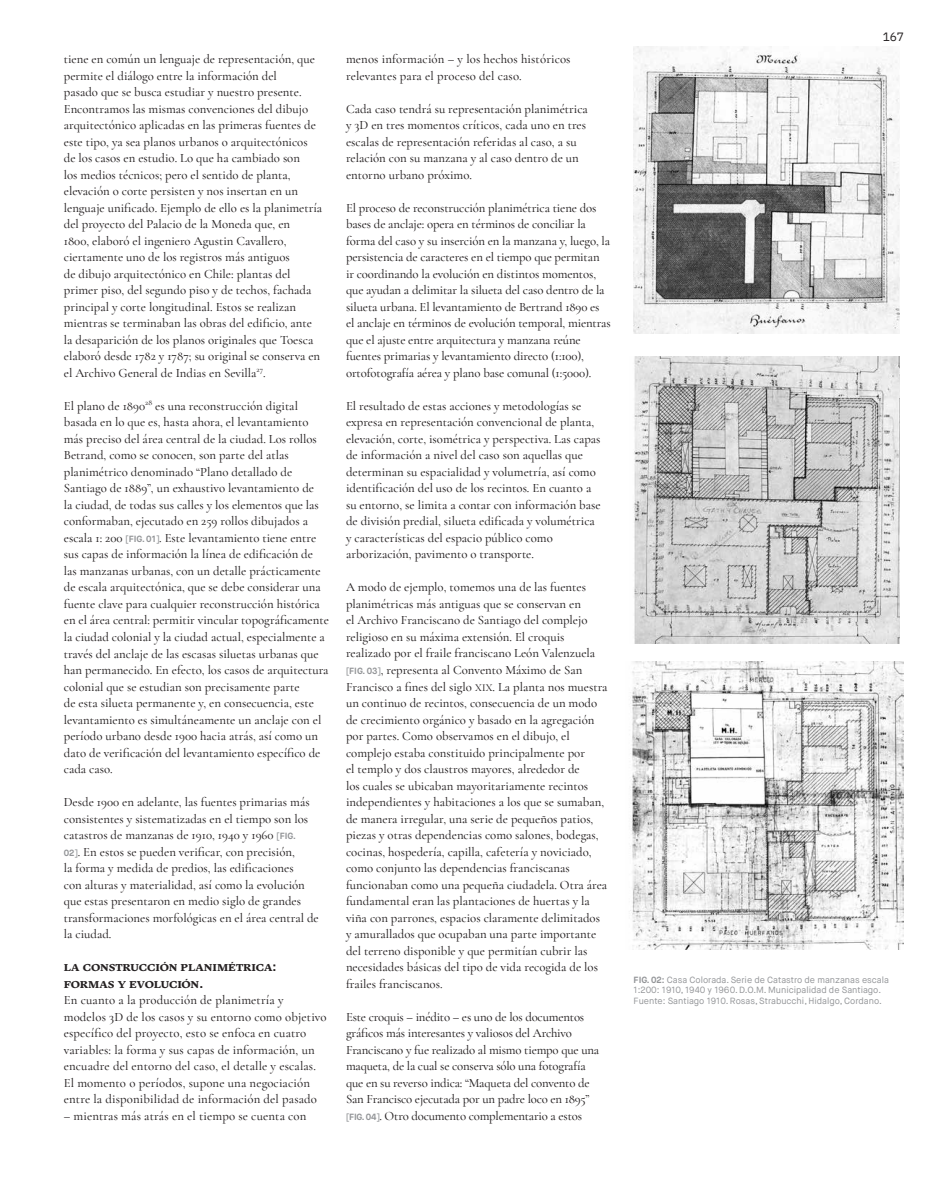
<style>
.page{position:relative;width:936px;height:1191px;background:#fff}
.page>*{position:absolute;margin:0;border:0;box-sizing:border-box;transform-origin:0 0}
.t1{font:700 13.5px/16.5px "GT Sectra";color:#231f20}
.t2{font:500 12.75px/16.5px "Cormorant Garamond";color:#231f20}
.t3{font:12px "IBM Plex Mono";color:#231f20}
.t4{font:9px/10.8px "Maison Neue";color:#939598}
.s1{font-family:"Maison Neue";font-weight:700;font-size:9px;color:#939598}
.s2{font-size:10.5px}
.s3{font-weight:700}
</style>
<div class="page">
<img style="left:633px;top:47px;width:266px;height:287px">
<img style="left:634px;top:356px;width:265px;height:287px">
<img style="left:630px;top:662px;width:273px;height:287px">
<p class="t2" style="left:64px;top:51px;width:260px">tiene en común un lenguaje de representación, que permite el diálogo entre la información del<br>pasado que se busca estudiar y nuestro presente.<br>Encontramos las mismas convenciones del dibujo arquitectónico aplicadas en las primeras fuentes de este tipo, ya sea planos urbanos o arquitectónicos de los casos en estudio. Lo que ha cambiado son<br>los medios técnicos; pero el sentido de planta, elevación o corte persisten y nos insertan en un lenguaje unificado. Ejemplo de ello es la planimetría del proyecto del Palacio de la Moneda que, en<br>1800, elaboró el ingeniero Agustin Cavallero, ciertamente uno de los registros más antiguos<br>de dibujo arquitectónico en Chile: plantas del primer piso, del segundo piso y de techos, fachada principal y corte longitudinal. Estos se realizan mientras se terminaban las obras del edificio, ante la desaparición de los planos originales que Toesca elaboró desde 1782 y 1787; su original se conserva en el Archivo General de Indias en Sevilla<sup>27</sup>.</p>
<p class="t2" style="left:64px;top:397px;width:267px">El plano de 1890<sup>28</sup> es una reconstrucción digital basada en lo que es, hasta ahora, el levantamiento más preciso del área central de la ciudad. Los rollos Betrand, como se conocen, son parte del atlas planimétrico denominado “Plano detallado de Santiago de 1889”, un exhaustivo levantamiento de<br>la ciudad, de todas sus calles y los elementos que las conformaban, ejecutado en 259 rollos dibujados a escala 1: 200 <span class="s1">[</span><span class="s1">FIG</span><span class="s1">.</span> <span class="s1">01]</span>. Este levantamiento tiene entre sus capas de información la línea de edificación de las manzanas urbanas, con un detalle prácticamente de escala arquitectónica, que se debe considerar una fuente clave para cualquier reconstrucción histórica en el área central: permitir vincular topográficamente la ciudad colonial y la ciudad actual, especialmente a través del anclaje de las escasas siluetas urbanas que han permanecido. En efecto, los casos de arquitectura colonial que se estudian son precisamente parte<br>de esta silueta permanente y, en consecuencia, este levantamiento es simultáneamente un anclaje con el período urbano desde 1900 hacia atrás, así como un dato de verificación del levantamiento específico de cada caso.</p>
<p class="t2" style="left:64px;top:793px;width:256px">Desde 1900 en adelante, las fuentes primarias más consistentes y sistematizadas en el tiempo son los catastros de manzanas de 1910, 1940 y 1960 <span class="s1">[</span><span class="s1">FIG</span><span class="s1">.<br></span><span class="s1">02]</span>. En estos se pueden verificar, con precisión,<br>la forma y medida de predios, las edificaciones<br>con alturas y materialidad, así como la evolución que estas presentaron en medio siglo de grandes transformaciones morfológicas en el área central de la ciudad.</p>
<p class="t1" style="left:64px;top:958px;width:214px">la construcción planimétrica: formas y evolución.</p>
<p class="t2" style="left:64px;top:991px;width:264px">En cuanto a la producción de planimetría y modelos 3D de los casos y su entorno como objetivo específico del proyecto, esto se enfoca en cuatro variables: la forma y sus capas de información, un encuadre del entorno del caso, el detalle y escalas.<br>El momento o períodos, supone una negociación entre la disponibilidad de información del pasado</p>
<p class="t2" style="left:64px;top:1107px;width:244px">– mientras más atrás en el tiempo se cuenta con</p>
<p class="t2" style="left:346px;top:51px;width:226px">menos información – y los hechos históricos relevantes para el proceso del caso.</p>
<p class="t2" style="left:346px;top:100px;width:243px">Cada caso tendrá su representación planimétrica y 3D en tres momentos críticos, cada uno en tres escalas de representación referidas al caso, a su relación con su manzana y al caso dentro de un entorno urbano próximo.</p>
<p class="t2" style="left:346px;top:199px;width:266px">El proceso de reconstrucción planimétrica tiene dos bases de anclaje: opera en términos de conciliar la forma del caso y su inserción en la manzana y, luego, la persistencia de caracteres en el tiempo que permitan ir coordinando la evolución en distintos momentos, que ayudan a delimitar la silueta del caso dentro de la silueta urbana. El levantamiento de Bertrand 1890 es el anclaje en términos de evolución temporal, mientras que el ajuste entre arquitectura y manzana reúne fuentes primarias y levantamiento directo (1:100), ortofotografía aérea y plano base comunal (1:5000).</p>
<p class="t2" style="left:346px;top:397px;width:256px">El resultado de estas acciones y metodologías se expresa en representación convencional de planta, elevación, corte, isométrica y perspectiva. Las capas de información a nivel del caso son aquellas que determinan su espacialidad y volumetría, así como identificación del uso de los recintos. En cuanto a su entorno, se limita a contar con información base de división predial, silueta edificada y volumétrica y características del espacio público como arborización, pavimento o transporte.</p>
<p class="t2" style="left:346px;top:579px;width:263px">A modo de ejemplo, tomemos una de las fuentes planimétricas más antiguas que se conservan en<br>el Archivo Franciscano de Santiago del complejo religioso en su máxima extensión. El croquis realizado por el fraile franciscano León Valenzuela <span class="s1">[</span><span class="s1">FIG</span><span class="s1">.</span> <span class="s1">03]</span>, representa al Convento Máximo de San Francisco a fines del siglo <span class="s2">XIX</span>. La planta nos muestra un continuo de recintos, consecuencia de un modo de crecimiento orgánico y basado en la agregación por partes. Como observamos en el dibujo, el complejo estaba constituido principalmente por<br>el templo y dos claustros mayores, alrededor de<br>los cuales se ubicaban mayoritariamente recintos independientes y habitaciones a los que se sumaban, de manera irregular, una serie de pequeños patios, piezas y otras dependencias como salones, bodegas, cocinas, hospedería, capilla, cafetería y noviciado, como conjunto las dependencias franciscanas funcionaban como una pequeña ciudadela. Otra área fundamental eran las plantaciones de huertas y la viña con parrones, espacios claramente delimitados y amurallados que ocupaban una parte importante del terreno disponible y que permitían cubrir las necesidades básicas del tipo de vida recogida de los frailes franciscanos.</p>
<p class="t2" style="left:346px;top:1008px;width:255px">Este croquis – inédito – es uno de los documentos gráficos más interesantes y valiosos del Archivo Franciscano y fue realizado al mismo tiempo que una maqueta, de la cual se conserva sólo una fotografía que en su reverso indica: “Maqueta del convento de San Francisco ejecutada por un padre loco en 1895” <span class="s1">[</span><span class="s1">FIG</span><span class="s1">.</span> <span class="s1">04]</span>. Otro documento complementario a estos</p>
<p class="t3" style="left:882px;top:28px;width:23px">167</p>
<p class="t4" style="left:633px;top:974px;width:257px"><span class="s3">FIG</span><span class="s3">.</span> <span class="s3">02:</span> Casa Colorada. Serie de Catastro de manzanas escala<br>1:200: 1910, 1940 y 1960. D.O.M. Municipalidad de Santiago.<br>Fuente: Santiago 1910. Rosas, Strabucchi, Hidalgo, Cordano.</p>
</div>
